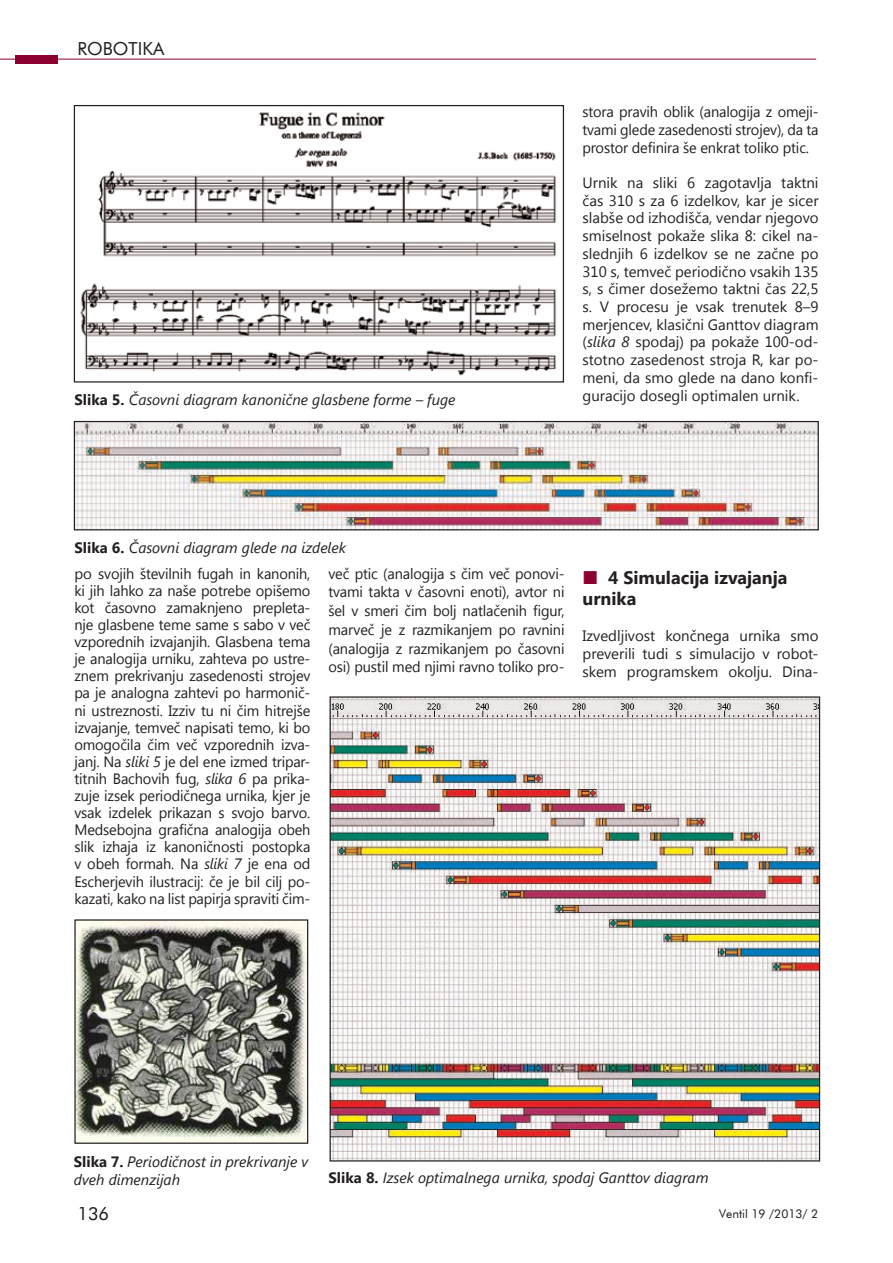
<style>
.page{position:relative;width:893px;height:1263px;background:#fff}
.page>*{position:absolute;margin:0;border:0;box-sizing:border-box;transform-origin:0 0}
.t1{font:700 18px/21.6px "Segoe UI";color:#231f20}
.t2{font:18px "Futura BT";color:#231f20}
.t3{font:15px/17.1px "Segoe UI";letter-spacing:-.01em;color:#231f20;text-align:justify}
.t4{font:italic 15px/18px "Segoe UI";color:#231f20}
.t5{font:12px "Futura BT";color:#231f20}
.s1{font-weight:700;font-style:normal}
.s2{font-style:italic}
.s3{font-size:18.3px;color:#8b0030}
</style>
<div class="page">
<hr style="left:0;top:59px;width:816px;height:1px;background:#8b0030">
<div style="left:15px;top:55px;width:43px;height:8px;background:#8b0030"></div>
<img style="left:80px;top:112px;width:476px;height:264px">
<div style="left:74px;top:105px;width:490px;height:277px;border:1px solid #231f20"></div>
<img style="left:76px;top:423px;width:741px;height:105px">
<div style="left:74px;top:421px;width:745px;height:109px;border:1px solid #231f20"></div>
<img style="left:76px;top:921px;width:230px;height:221px">
<div style="left:74px;top:919px;width:234px;height:225px;border:1px solid #231f20"></div>
<img style="left:332px;top:698px;width:486px;height:461px">
<p class="t2" style="left:78px;top:38px;width:88px">ROBOTIKA</p>
<p class="t4" style="left:74px;top:390px;width:383px"><span class="s1">Slika 5.</span> Časovni diagram kanonične glasbene forme – fuge</p>
<p class="t3" style="left:582px;top:102px;width:238px;line-height:17.7px">stora pravih oblik (analogija z omeji&shy;tvami glede zasedenosti strojev), da ta prostor definira še enkrat toliko ptic.</p>
<p class="t3" style="left:582px;top:173px;width:238px;line-height:17.7px">Urnik na sliki 6 zagotavlja taktni čas 310 s za 6 izdelkov, kar je sicer slabše od izhodišča, vendar njegovo smiselnost pokaže slika 8: cikel na&shy;slednjih 6 izdelkov se ne začne po 310 s, temveč periodično vsakih 135 s, s čimer dosežemo taktni čas 22,5 s. V procesu je vsak trenutek 8–9 merjencev, klasični Ganttov diagram (<span class="s2">slika 8</span> spodaj) pa pokaže 100-od&shy;stotno zasedenost stroja R, kar po&shy;meni, da smo glede na dano konfi&shy;guracijo dosegli optimalen urnik.</p>
<p class="t4" style="left:74px;top:538px;width:273px"><span class="s1">Slika 6.</span> Časovni diagram glede na izdelek</p>
<p class="t3" style="left:74px;top:564px;width:238px">po svojih številnih fugah in kanonih, ki jih lahko za naše potrebe opišemo kot časovno zamaknjeno prepleta&shy;nje glasbene teme same s sabo v več vzporednih izvajanjih. Glasbena tema je analogija urniku, zahteva po ustre&shy;znem prekrivanju zasedenosti strojev pa je analogna zahtevi po harmonič&shy;ni ustreznosti. Izziv tu ni čim hitrejše izvajanje, temveč napisati temo, ki bo omogočila čim več vzporednih izva&shy;janj. Na <span class="s2">sliki 5</span> je del ene izmed tripar&shy;titnih Bachovih fug, <span class="s2">slika 6</span> pa prika&shy;zuje izsek periodičnega urnika, kjer je vsak izdelek prikazan s svojo barvo.<br>Medsebojna grafična analogija obeh slik izhaja iz kanoničnosti postopka v obeh formah. Na <span class="s2">sliki 7</span> je ena od Escherjevih ilustracij: če je bil cilj po&shy;kazati, kako na list papirja spraviti čim-</p>
<p class="t3" style="left:328px;top:563px;width:238px;line-height:18.8px">več ptic (analogija s čim več ponovi&shy;tvami takta v časovni enoti), avtor ni šel v smeri čim bolj natlačenih figur, marveč je z razmikanjem po ravnini (analogija z razmikanjem po časovni osi) pustil med njimi ravno toliko pro-</p>
<p class="t1" style="left:582px;top:565px;width:207px"><span class="s3">■</span> 4 Simulacija izvajanja urnika</p>
<p class="t3" style="left:582px;top:626px;width:238px;line-height:18px">Izvedljivost končnega urnika smo preverili tudi s simulacijo v robot&shy;skem programskem okolju. Dina-</p>
<p class="t4" style="left:74px;top:1152px;width:236px"><span class="s1">Slika 7.</span> Periodičnost in prekrivanje v dveh dimenzijah</p>
<p class="t4" style="left:328px;top:1168px;width:382px"><span class="s1">Slika 8.</span> Izsek optimalnega urnika, spodaj Ganttov diagram</p>
<p class="t2" style="left:77px;top:1203px;width:33px">136</p>
<p class="t5" style="left:719px;top:1206px;width:100px">Ventil 19 /2013/ 2</p>
</div>
